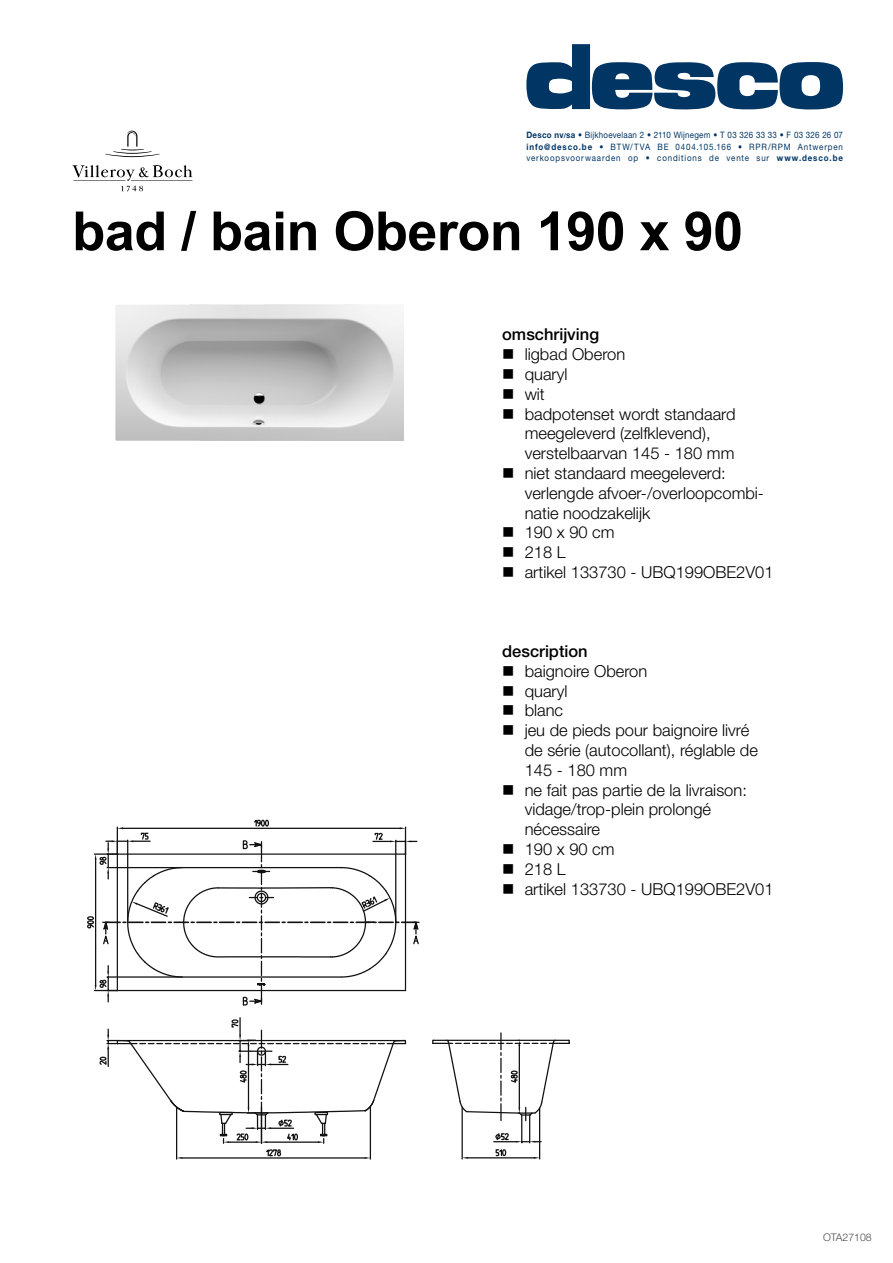
<style>
.page{position:relative;width:893px;height:1263px;background:#fff}
.page>*{position:absolute;margin:0;border:0;box-sizing:border-box;transform-origin:0 0}
.t1{font:700 54px "Arial";letter-spacing:-.01em;color:#000}
.t2{font:300 16.5px/19.8px "Helvetica Neue LT Std";color:#000}
.t3{font:500 16.5px "Helvetica Neue LT Std";color:#000}
.t4{font:300 10.5px "Helvetica Neue LT Std";color:#4d4d4c}
.t5{font:8.85px/11.7px "Helvetica Neue LT Std";letter-spacing:.105em;color:#003564;text-align:justify;scale:.9 1}
.s1{font-weight:700}
.s2{font-weight:700;font-size:6.75px}
.s3{font-weight:500}
</style>
<div class="page">
<svg style="left:526px;top:44px;width:317px;height:66px"></svg>
<img style="left:116px;top:305px;width:288px;height:136px">
<svg style="left:72px;top:131px;width:120px;height:60px"></svg>
<svg style="left:432px;top:1033px;width:138px;height:126px"></svg>
<svg style="left:87px;top:820px;width:333px;height:186px"></svg>
<svg style="left:99px;top:1018px;width:307px;height:141px"></svg>
<div style="left:314px;top:1112px;width:14px;height:3px;border:1px solid #121212"></div>
<p class="t5" style="left:526px;top:129px;width:353px"><span class="s1">Desco nv</span><span class="s2">/</span><span class="s1">sa</span> <span class="s3">•</span> Bijkhoevelaan 2 <span class="s3">•</span> 2110 Wijnegem <span class="s3">•</span> T 03 326 33 33 <span class="s3">•</span> F 03 326 26 07 <span class="s1">info@desco.be</span> <span class="s3">•</span> BTW/TVA BE 0404.105.166 <span class="s3">•</span> RPR/RPM Antwerpen verkoopsvoorwaarden op <span class="s3">•</span> conditions de vente sur <span class="s1">www.desco.be</span></p>
<h1 class="t1" style="left:72px;top:193px;width:672px">bad / bain Oberon 190 x 90</h1>
<p class="t3" style="left:502px;top:325px;width:98px">omschrijving</p>
<p class="t2" style="left:502px;top:344px;width:125px">■ ligbad Oberon</p>
<p class="t2" style="left:502px;top:364px;width:67px">■ quaryl</p>
<p class="t2" style="left:502px;top:384px;width:44px">■ wit</p>
<p class="t2" style="left:525px;top:403px;width:212px;text-indent:-23px">■ badpotenset wordt standaard meegeleverd (zelfklevend), verstelbaarvan 145 - 180 mm</p>
<p class="t2" style="left:525px;top:463px;width:241px;text-indent:-23px">■ niet standaard meegeleverd: verlengde afvoer-/overloopcombi&shy;natie noodzakelijk</p>
<p class="t2" style="left:502px;top:522px;width:114px">■ 190 x 90 cm</p>
<p class="t2" style="left:502px;top:542px;width:65px">■ 218 L</p>
<p class="t2" style="left:502px;top:562px;width:273px">■ artikel 133730 - UBQ199OBE2V01</p>
<p class="t3" style="left:502px;top:641px;width:87px">description</p>
<p class="t2" style="left:502px;top:661px;width:147px">■ baignoire Oberon</p>
<p class="t2" style="left:502px;top:680px;width:67px">■ quaryl</p>
<p class="t2" style="left:502px;top:700px;width:63px">■ blanc</p>
<p class="t2" style="left:525px;top:720px;width:235px;text-indent:-23px">■ jeu de pieds pour baignoire livré de série (autocollant), réglable de<br>145 - 180 mm</p>
<p class="t2" style="left:525px;top:779px;width:224px;text-indent:-23px">■ ne fait pas partie de la livraison: vidage/trop-plein prolongé nécessaire</p>
<p class="t2" style="left:502px;top:839px;width:114px">■ 190 x 90 cm</p>
<p class="t2" style="left:502px;top:859px;width:65px">■ 218 L</p>
<p class="t2" style="left:502px;top:878px;width:273px">■ artikel 133730 - UBQ199OBE2V01</p>
<p class="t4" style="left:823px;top:1231px;width:50px">OTA27108</p>
</div>
